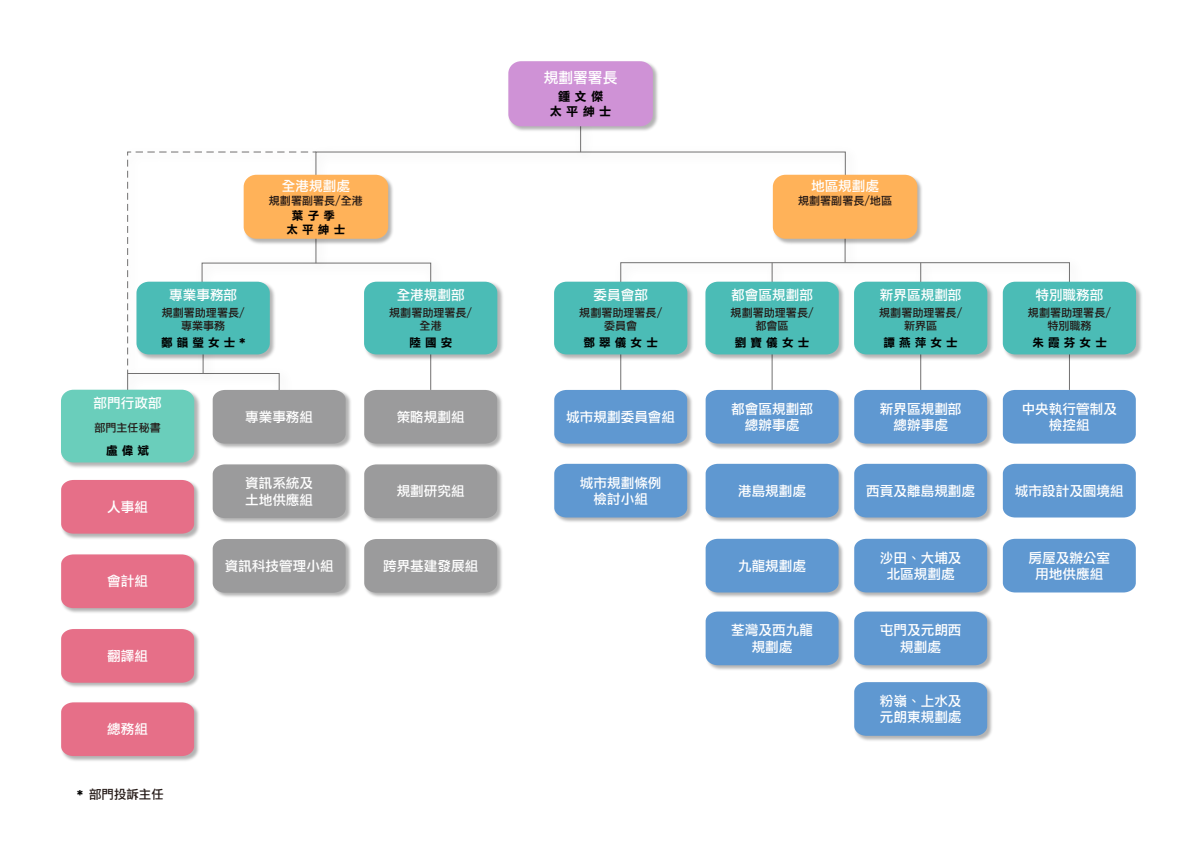
<style>
.page{position:relative;width:1191px;height:842px;background:#fff}
.page>*{position:absolute;margin:0;border:0;box-sizing:border-box;transform-origin:0 0}
.t1{font:14.7px "DF Li Hei Md WIN BF";color:#fff}
.t2{font:13.6px/16.3px "DF Li Hei Md WIN BF";color:#fff;text-align:center}
.t3{font:12.5px "DF Li Hei Md WIN BF";color:#231815}
.t4{font:12.2px/14.6px "DF Li Hei W7 WIN BF";color:#000;text-align:center}
.t5{font:11.6px/13.2px "DF Li Hei W7 WIN BF";color:#000;text-align:center}
.t6{font:11.1px/13.3px "DF Li Hei Md WIN BF";color:#231815;text-align:center}
.s1{font-family:"DF Li Hei W7 WIN BF";font-size:11.6px;color:#000}
</style>
<div class="page">
<hr style="left:1069px;top:352px;width:1px;height:38px;background:#727171">
<hr style="left:920px;top:352px;width:1px;height:38px;background:#727171">
<hr style="left:771px;top:352px;width:1px;height:38px;background:#727171">
<hr style="left:620px;top:352px;width:1px;height:38px;background:#727171">
<hr style="left:430px;top:352px;width:1px;height:38px;background:#727171">
<hr style="left:844px;top:226px;width:1px;height:37px;background:#727171">
<img style="left:335px;top:262px;width:97px;height:18px">
<div style="left:202px;top:263px;width:229px;height:26px;border:1px solid #727171"></div>
<img style="left:316px;top:246px;width:19px;height:19px">
<div style="left:127px;top:373px;width:153px;height:26px;border:1px solid #727171"></div>
<img style="left:191px;top:373px;width:31px;height:2px">
<hr style="left:203px;top:337px;width:1px;height:37px;background:#727171">
<hr style="left:580px;top:120px;width:1px;height:32px;background:#727171">
<div style="left:620px;top:262px;width:450px;height:26px;border:1px solid #727171"></div>
<img style="left:362px;top:280px;width:141px;height:82px">
<div style="left:364px;top:282px;width:133px;height:72px;background:#4bbcb6"></div>
<svg style="left:127px;top:151px;width:189px;height:222px"></svg>
<img style="left:65px;top:388px;width:137px;height:80px">
<div style="left:61px;top:390px;width:133px;height:72px;background:#6acebb"></div>
<img style="left:1001px;top:280px;width:141px;height:81px">
<div style="left:1002px;top:282px;width:134px;height:72px;background:#4bbcb6"></div>
<img style="left:852px;top:285px;width:143px;height:77px">
<svg style="left:854px;top:263px;width:133px;height:91px"></svg>
<img style="left:704px;top:285px;width:142px;height:77px">
<svg style="left:705px;top:263px;width:133px;height:91px"></svg>
<img style="left:558px;top:280px;width:137px;height:82px">
<div style="left:554px;top:282px;width:133px;height:72px;background:#4bbcb6"></div>
<img style="left:559px;top:388px;width:133px;height:60px">
<div style="left:554px;top:390px;width:133px;height:54px;background:#5f98d1"></div>
<img style="left:710px;top:463px;width:133px;height:59px">
<div style="left:705px;top:464px;width:133px;height:53px;background:#5f98d1"></div>
<img style="left:858px;top:463px;width:134px;height:59px">
<div style="left:854px;top:464px;width:133px;height:53px;background:#5f98d1"></div>
<div style="left:1002px;top:464px;width:133px;height:53px;background:#5f98d1"></div>
<img style="left:710px;top:538px;width:133px;height:59px">
<div style="left:705px;top:539px;width:133px;height:53px;background:#5f98d1"></div>
<img style="left:858px;top:538px;width:134px;height:59px">
<div style="left:854px;top:539px;width:133px;height:53px;background:#5f98d1"></div>
<img style="left:710px;top:616px;width:133px;height:54px">
<div style="left:705px;top:611px;width:133px;height:54px;background:#5f98d1"></div>
<img style="left:858px;top:615px;width:134px;height:55px">
<div style="left:854px;top:611px;width:133px;height:54px;background:#5f98d1"></div>
<img style="left:858px;top:686px;width:134px;height:55px">
<div style="left:854px;top:682px;width:133px;height:54px;background:#5f98d1"></div>
<div style="left:1002px;top:539px;width:133px;height:53px;background:#5f98d1"></div>
<img style="left:558px;top:463px;width:134px;height:59px">
<div style="left:554px;top:464px;width:133px;height:53px;background:#5f98d1"></div>
<img style="left:710px;top:388px;width:133px;height:61px">
<div style="left:705px;top:390px;width:133px;height:54px;background:#5f98d1"></div>
<img style="left:859px;top:388px;width:133px;height:60px">
<div style="left:854px;top:390px;width:133px;height:54px;background:#5f98d1"></div>
<div style="left:1002px;top:390px;width:133px;height:54px;background:#5f98d1"></div>
<img style="left:369px;top:388px;width:133px;height:60px">
<div style="left:364px;top:390px;width:133px;height:54px;background:#9b9b9c"></div>
<img style="left:368px;top:468px;width:134px;height:55px">
<div style="left:364px;top:464px;width:133px;height:54px;background:#9b9b9c"></div>
<img style="left:369px;top:543px;width:133px;height:54px">
<div style="left:364px;top:539px;width:133px;height:54px;background:#9b9b9c"></div>
<img style="left:211px;top:388px;width:140px;height:60px">
<div style="left:213px;top:390px;width:133px;height:54px;background:#9b9b9c"></div>
<img style="left:212px;top:468px;width:139px;height:55px">
<div style="left:213px;top:464px;width:133px;height:54px;background:#9b9b9c"></div>
<img style="left:212px;top:543px;width:139px;height:54px">
<div style="left:213px;top:539px;width:133px;height:54px;background:#9b9b9c"></div>
<img style="left:65px;top:484px;width:134px;height:55px">
<div style="left:61px;top:480px;width:133px;height:54px;background:#e66f88"></div>
<img style="left:65px;top:558px;width:134px;height:55px">
<div style="left:61px;top:554px;width:133px;height:54px;background:#e66f88"></div>
<img style="left:66px;top:633px;width:133px;height:54px">
<div style="left:61px;top:629px;width:133px;height:54px;background:#e66f88"></div>
<img style="left:65px;top:706px;width:134px;height:55px">
<div style="left:61px;top:702px;width:133px;height:54px;background:#e66f88"></div>
<img style="left:242px;top:173px;width:152px;height:73px">
<div style="left:244px;top:175px;width:144px;height:64px;background:#ffb259;border-radius:12px"></div>
<img style="left:772px;top:173px;width:150px;height:73px">
<div style="left:773px;top:175px;width:144px;height:64px;background:#ffb259;border-radius:12px"></div>
<img style="left:508px;top:61px;width:150px;height:73px">
<div style="left:508px;top:61px;width:145px;height:65px;background:#cf92d6;border-radius:12px"></div>
<p class="t1" style="left:544px;top:70px;width:75px">規劃署署長</p>
<p class="t4" style="left:550px;top:89px;width:63px">鍾 文 傑<br>太 平 紳 士</p>
<p class="t2" style="left:282px;top:177px;width:70px">全港規劃處</p>
<p class="t6" style="left:269px;top:194px;width:95px">規劃署副署長/全港</p>
<p class="t5" style="left:286px;top:209px;width:60px">葉 子 季<br>太 平 紳 士</p>
<p class="t2" style="left:811px;top:177px;width:70px">地區規劃處</p>
<p class="t6" style="left:798px;top:194px;width:95px">規劃署副署長/地區</p>
<p class="t2" style="left:169px;top:287px;width:70px">專業事務部</p>
<p class="t6" style="left:162px;top:306px;width:84px">規劃署助理署長/專業事務</p>
<p class="t5" style="left:161px;top:335px;width:86px">鄭 韻 瑩 女 士 *</p>
<p class="t2" style="left:94px;top:395px;width:70px">部門行政部</p>
<p class="t6" style="left:94px;top:420px;width:68px">部門主任秘書</p>
<p class="t5" style="left:106px;top:443px;width:45px">盧 偉 斌</p>
<p class="t2" style="left:107px;top:499px;width:42px">人事組</p>
<p class="t2" style="left:107px;top:573px;width:42px">會計組</p>
<p class="t2" style="left:107px;top:648px;width:42px">翻譯組</p>
<p class="t2" style="left:107px;top:721px;width:42px">總務組</p>
<p class="t3" style="left:77px;top:788px;width:88px"><span class="s1">*</span> 部門投訴主任</p>
<p class="t2" style="left:245px;top:409px;width:70px">專業事務組</p>
<p class="t2" style="left:245px;top:475px;width:70px;text-align:left">資訊系統及土地供應組</p>
<p class="t2" style="left:225px;top:558px;width:110px">資訊科技管理小組</p>
<p class="t2" style="left:593px;top:287px;width:56px">委員會部</p>
<p class="t6" style="left:579px;top:306px;width:84px">規劃署助理署長/委員會</p>
<p class="t2" style="left:397px;top:287px;width:70px">全港規劃部</p>
<p class="t6" style="left:389px;top:306px;width:84px">規劃署助理署長/全港</p>
<p class="t2" style="left:731px;top:287px;width:83px">都會區規劃部</p>
<p class="t6" style="left:730px;top:306px;width:84px">規劃署助理署長/都會區</p>
<p class="t5" style="left:735px;top:335px;width:76px">劉 寶 儀 女 士</p>
<p class="t2" style="left:880px;top:287px;width:83px">新界區規劃部</p>
<p class="t6" style="left:879px;top:306px;width:84px">規劃署助理署長/新界區</p>
<p class="t5" style="left:883px;top:335px;width:76px">譚 燕 萍 女 士</p>
<p class="t2" style="left:1035px;top:287px;width:70px">特別職務部</p>
<p class="t6" style="left:1028px;top:306px;width:84px">規劃署助理署長/特別職務</p>
<p class="t5" style="left:409px;top:335px;width:45px">陸 國 安</p>
<p class="t5" style="left:583px;top:335px;width:76px">鄧 翠 儀 女 士</p>
<p class="t5" style="left:1032px;top:335px;width:76px">朱 霞 芬 女 士</p>
<p class="t2" style="left:397px;top:409px;width:70px">策略規劃組</p>
<p class="t2" style="left:566px;top:409px;width:110px">城市規劃委員會組</p>
<p class="t2" style="left:731px;top:400px;width:83px">都會區規劃部總辦事處</p>
<p class="t2" style="left:880px;top:400px;width:83px">新界區規劃部總辦事處</p>
<p class="t2" style="left:1021px;top:400px;width:97px">中央執行管制及檢控組</p>
<p class="t2" style="left:397px;top:483px;width:70px">規劃研究組</p>
<p class="t2" style="left:580px;top:474px;width:83px">城市規劃條例檢討小組</p>
<p class="t2" style="left:738px;top:482px;width:70px">港島規劃處</p>
<p class="t2" style="left:866px;top:482px;width:110px">西貢及離島規劃處</p>
<p class="t2" style="left:1015px;top:482px;width:110px">城市設計及園境組</p>
<p class="t2" style="left:383px;top:558px;width:97px">跨界基建發展組</p>
<p class="t2" style="left:738px;top:557px;width:70px">九龍規劃處</p>
<p class="t2" style="left:880px;top:549px;width:83px">沙田、大埔及北區規劃處</p>
<p class="t2" style="left:1028px;top:549px;width:83px">房屋及辦公室用地供應組</p>
<p class="t2" style="left:731px;top:622px;width:83px">荃灣及西九龍規劃處</p>
<p class="t2" style="left:880px;top:622px;width:83px">屯門及元朗西規劃處</p>
<p class="t2" style="left:880px;top:693px;width:83px;text-align:left">粉嶺、上水及元朗東規劃處</p>
</div>
